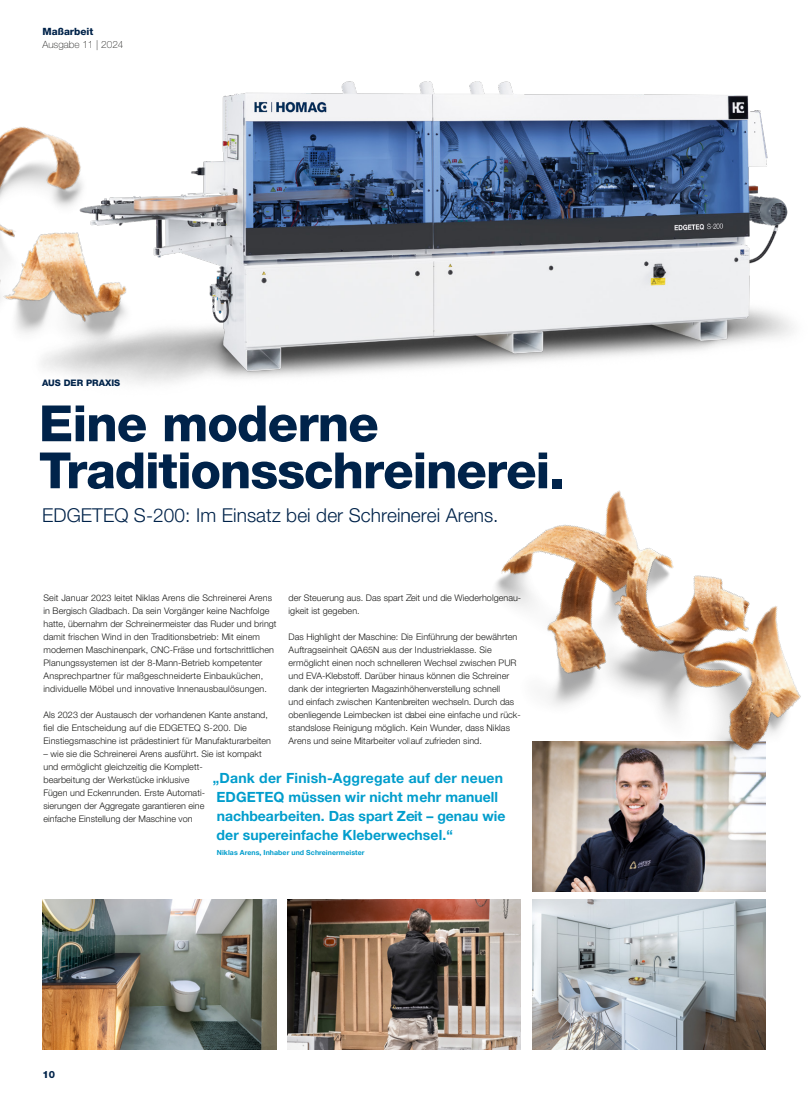
<style>
.page{position:relative;width:808px;height:1106px;background:#fff}
.page>*{position:absolute;margin:0;border:0;box-sizing:border-box;transform-origin:0 0}
.t1{font:800 50px/47px "Helvetica Neue LTW1 G";letter-spacing:-.02em;color:#00234a}
.t2{font:300 19px "Helvetica Neue LTW1 G";letter-spacing:.005em;color:#00234a}
.t3{font:700 14px/18.8px "Helvetica Neue LT Pro";letter-spacing:.005em;color:#009dcc}
.t4{font:100 10px "Helvetica Neue LTW1 G";color:#1a1a18}
.t5{font:800 10px "Helvetica Neue LTW1 G";color:#00234a}
.t6{font:300 9px/13px "Helvetica Neue LTW1 G";letter-spacing:.005em;color:#1a1a18}
.t7{font:800 9px "Helvetica Neue LTW1 G";color:#00234a}
.t8{font:700 7px "Helvetica Neue LT Pro";letter-spacing:.01em;color:#009dcc}
</style>
<div class="page">
<img style="left:205px;top:81px;width:589px;height:297px">
<img style="left:0;top:126px;width:205px;height:258px">
<img style="left:532px;top:899px;width:233px;height:150px">
<img style="left:532px;top:869px;width:233px;height:22px">
<img style="left:287px;top:899px;width:234px;height:150px">
<img style="left:42px;top:899px;width:235px;height:150px">
<img style="left:495px;top:490px;width:306px;height:379px">
<p class="t5" style="left:43px;top:26px;width:52px">Maßarbeit</p>
<p class="t4" style="left:43px;top:38px;width:82px">Ausgabe 11 | 2024</p>
<p class="t7" style="left:42px;top:377px;width:80px">AUS DER PRAXIS</p>
<h1 class="t1" style="left:39px;top:400px;width:527px">Eine moderne<br>Traditionsschreinerei.</h1>
<h2 class="t2" style="left:42px;top:503px;width:458px">EDGETEQ S-200: Im Einsatz bei der Schreinerei Arens.</h2>
<p class="t6" style="left:289px;top:591px;width:234px">der Steuerung aus. Das spart Zeit und die Wiederholgenau&shy;igkeit ist gegeben.</p>
<p class="t6" style="left:289px;top:630px;width:234px">Das Highlight der Maschine: Die Einführung der bewährten Auftragseinheit QA65N aus der Industrieklasse. Sie ermöglicht einen noch schnelleren Wechsel zwischen PUR und EVA-Klebstoff. Darüber hinaus können die Schreiner dank der integrierten Magazinhöhenverstellung schnell<br>und einfach zwischen Kantenbreiten wechseln. Durch das obenliegende Leimbecken ist dabei eine einfache und rück&shy;standslose Reinigung möglich. Kein Wunder, dass Niklas Arens und seine Mitarbeiter vollauf zufrieden sind.</p>
<h3 class="t3" style="left:213px;top:768px;width:294px">„Dank der Finish-Aggregate auf der neuen EDGETEQ müssen wir nicht mehr manuell nachbearbeiten. Das spart Zeit – genau wie der supereinfache Kleberwechsel.“</h3>
<p class="t8" style="left:217px;top:848px;width:149px">Niklas Arens, Inhaber und Schreinermeister</p>
<p class="t6" style="left:44px;top:591px;width:235px">Seit Januar 2023 leitet Niklas Arens die Schreinerei Arens in Bergisch Gladbach. Da sein Vorgänger keine Nachfolge hatte, übernahm der Schreinermeister das Ruder und bringt damit frischen Wind in den Traditionsbetrieb: Mit einem modernen Maschinenpark, CNC-Fräse und fortschrittlichen Planungssystemen ist der 8-Mann-Betrieb kompetenter Ansprechpartner für maßgeschneiderte Einbauküchen, individuelle Möbel und innovative Innenausbaulösungen.</p>
<p class="t6" style="left:44px;top:708px;width:229px">Als 2023 der Austausch der vorhandenen Kante anstand, fiel die Entscheidung auf die EDGETEQ S-200. Die<br>Einstiegsmaschine ist prädestiniert für Manufakturarbeiten</p>
<p class="t6" style="left:44px;top:747px;width:220px">– wie sie die Schreinerei Arens ausführt. Sie ist kompakt und ermöglicht gleichzeitig die Komplett-<br>bearbeitung der Werkstücke inklusive<br>Fügen und Eckenrunden. Erste Automati-<br>sierungen der Aggregate garantieren eine<br>einfache Einstellung der Maschine von</p>
<p class="t5" style="left:43px;top:1068px;width:14px">10</p>
</div>
